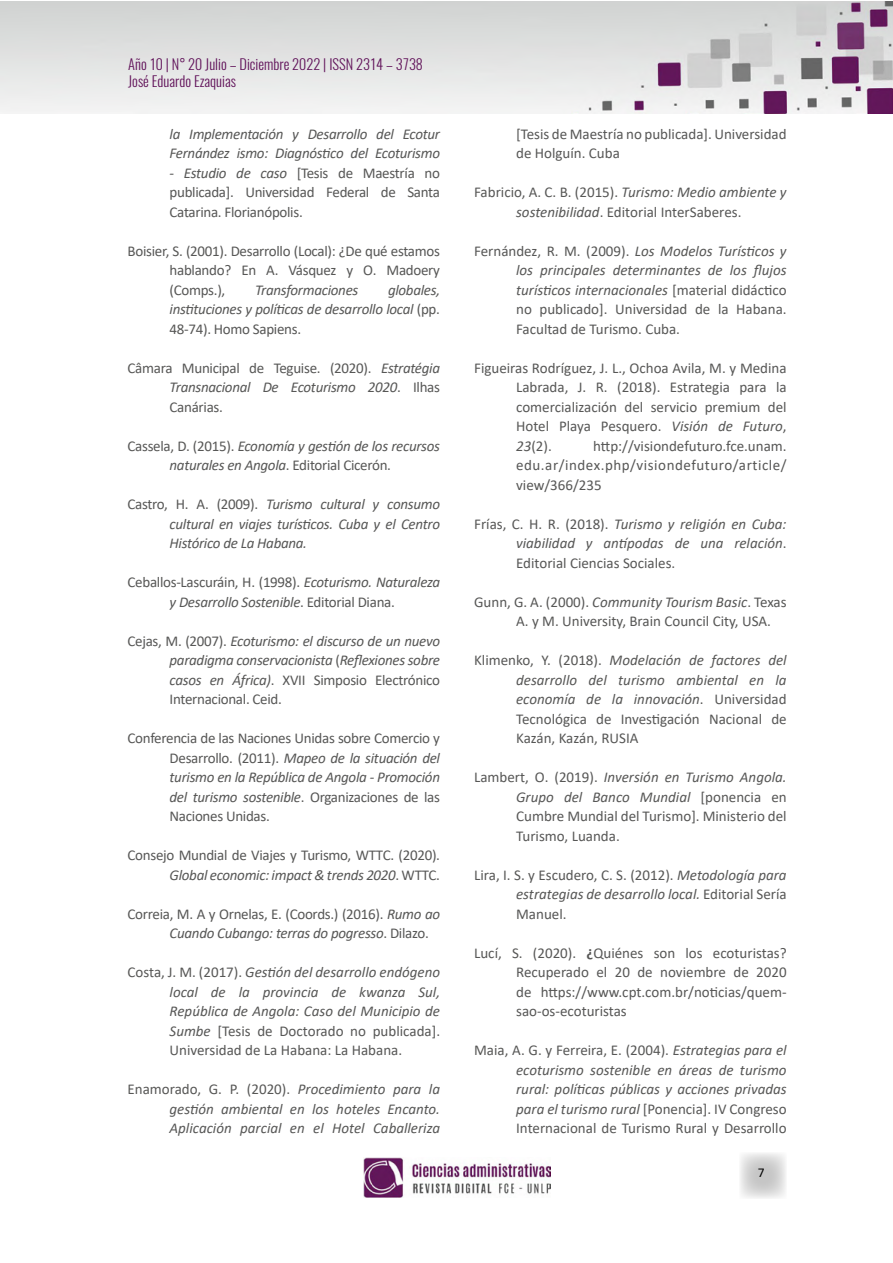
<style>
.page{position:relative;width:893px;height:1263px;background:#fff}
.page>*{position:absolute;margin:0;border:0;box-sizing:border-box;transform-origin:0 0}
.t1{font:15px/19.5px "Calibri";color:#575756;text-align:justify}
.t2{font:italic 15px/19.5px "Calibri";letter-spacing:-.02em;color:#575756;text-align:justify}
.t3{font:15px/19.5px "Calibri";letter-spacing:-.02em;color:#575756;text-align:center}
.t4{font:300 14.4px/17.2px "Oswald";color:#61135a}
.t5{font:13.5px "Calibri";color:#000}
.s1{font-style:italic}
.s2{font-style:normal}
.s3{font-weight:700}
</style>
<div class="page">
<svg style="left:740px;top:1153px;width:46px;height:45px"></svg>
<img style="left:0;top:1px;width:893px;height:112px">
<img style="left:363px;top:1157px;width:188px;height:41px">
<p class="t4" style="left:128px;top:53px;width:296px">Año 10 | N° 20 Julio – Diciembre 2022 | ISSN 2314 – 3738<br>José Eduardo Ezaquias</p>
<p class="t2" style="left:170px;top:123px;width:272px">la Implementación y Desarrollo del Ecotur<br>Fernández ismo: Diagnóstico del Ecoturismo</p>
<p class="t1" style="left:170px;top:163px;width:272px"><span class="s1">- Estudio de caso</span> [Tesis de Maestría no publicada]. Universidad Federal de Santa Catarina. Florianópolis.</p>
<p class="t1" style="left:170px;top:241px;width:272px;text-indent:-42px">Boisier, S. (2001). Desarrollo (Local): ¿De qué estamos hablando? En A. Vásquez y O. Madoery (Comps.),</p>
<p class="t2" style="left:255px;top:279px;width:105px">Transformaciones</p>
<p class="t2" style="left:170px;top:279px;width:272px;text-indent:218px">globales, instituciones y políticas de desarrollo local <span class="s2">(pp.<br>48-74). Homo Sapiens.</span></p>
<p class="t1" style="left:170px;top:358px;width:272px;text-indent:-42px">Câmara Municipal de Teguise. (2020). <span class="s1">Estratégia Transnacional De Ecoturismo 2020</span>. Ilhas Canárias.</p>
<p class="t2" style="left:128px;top:435px;width:314px;text-align:center"><span class="s2">Cassela, D. (2015).</span> Economía y gestión de los recursos naturales en Angola<span class="s2">. Editorial Cicerón.</span></p>
<p class="t2" style="left:170px;top:494px;width:272px;text-indent:-42px"><span class="s2">Castro, H. A. (2009).</span> Turismo cultural y consumo cultural en viajes turísticos. Cuba y el Centro Histórico de La Habana.</p>
<p class="t3" style="left:128px;top:572px;width:314px">Ceballos-Lascuráin, H. (1998). <span class="s1">Ecoturismo. Naturaleza y Desarrollo Sostenible</span>. Editorial Diana.</p>
<p class="t2" style="left:170px;top:630px;width:272px;text-indent:-42px"><span class="s2">Cejas, M. (2007).</span> Ecoturismo: el discurso de un nuevo paradigma conservacionista <span class="s2">(</span>Reflexiones sobre casos en África)<span class="s2">. XVII Simposio Electrónico Internacional. Ceid.</span></p>
<p class="t1" style="left:170px;top:728px;width:272px;text-indent:-42px">Conferencia de las Naciones Unidas sobre Comercio y Desarrollo. (2011). <span class="s1">Mapeo de la situación del turismo en la República de Angola - Promoción del turismo sostenible</span>. Organizaciones de las Naciones Unidas.</p>
<p class="t3" style="left:128px;top:845px;width:314px;text-align:right">Consejo Mundial de Viajes y Turismo, WTTC. (2020).<br><span class="s1">Global economic: impact &amp; trends 2020</span>. WTTC.</p>
<p class="t3" style="left:170px;top:904px;width:272px;text-align:left;text-indent:-42px">Correia, M. A y Ornelas, E. (Coords.) (2016). <span class="s1">Rumo ao<br>Cuando Cubango: terras do pogresso</span>. Dilazo.</p>
<p class="t2" style="left:170px;top:962px;width:272px;text-indent:-42px"><span class="s2">Costa, J. M. (2017).</span> Gestión del desarrollo endógeno local de la provincia de kwanza Sul, República de Angola: Caso del Municipio de Sumbe <span class="s2">[Tesis de Doctorado no publicada].<br>Universidad de La Habana: La Habana.</span></p>
<p class="t2" style="left:170px;top:1079px;width:272px;text-indent:-42px"><span class="s2">Enamorado, G. P. (2020).</span> Procedimiento para la gestión ambiental en los hoteles Encanto.<br>Aplicación parcial en el Hotel Caballeriza</p>
<p class="t1" style="left:516px;top:124px;width:272px">[Tesis de Maestría no publicada]. Universidad de Holguín. Cuba</p>
<p class="t1" style="left:474px;top:182px;width:314px;text-align:center">Fabricio, A. C. B. (2015). <span class="s1">Turismo: Medio ambiente y sostenibilidad</span>. Editorial InterSaberes.</p>
<p class="t1" style="left:516px;top:241px;width:272px;text-indent:-42px">Fernández, R. M. (2009). <span class="s1">Los Modelos Turísticos y los principales determinantes de los flujos turísticos internacionales</span> [material didáctico no publicado]. Universidad de la Habana.<br>Facultad de Turismo. Cuba.</p>
<p class="t1" style="left:516px;top:358px;width:272px;text-indent:-42px">Figueiras Rodríguez, J. L., Ochoa Avila, M. y Medina Labrada, J. R. (2018). Estrategia para la comercialización del servicio premium del Hotel Playa Pesquero. <span class="s1">Visión de Futuro</span>, <span class="s1">23</span>(2).</p>
<p class="t1" style="left:516px;top:436px;width:272px;text-indent:77px">http://visiondefuturo.fce.unam. edu.ar/index.php/visiondefuturo/article/ view/366/235</p>
<p class="t2" style="left:516px;top:513px;width:272px;text-indent:-42px"><span class="s2">Frías, C. H. R. (2018).</span> Turismo y religión en Cuba: viabilidad y antípodas de una relación<span class="s2">.<br>Editorial Ciencias Sociales.</span></p>
<p class="t1" style="left:516px;top:592px;width:272px;text-indent:-42px">Gunn, G. A. (2000). <span class="s1">Community Tourism Basic</span>. Texas<br>A. y M. University, Brain Council City, USA.</p>
<p class="t1" style="left:516px;top:650px;width:272px;text-indent:-42px">Klimenko, Y. (2018). <span class="s1">Modelación de factores del desarrollo del turismo ambiental en la economía de la innovación</span>. Universidad Tecnológica de Investigación Nacional de Kazán, Kazán, RUSIA</p>
<p class="t1" style="left:516px;top:767px;width:272px;text-indent:-42px">Lambert, O. (2019). <span class="s1">Inversión en Turismo Angola.<br>Grupo del Banco Mundial</span> [ponencia en Cumbre Mundial del Turismo]. Ministerio del Turismo, Luanda.</p>
<p class="t1" style="left:516px;top:865px;width:272px;text-indent:-42px">Lira, I. S. y Escudero, C. S. (2012). <span class="s1">Metodología para estrategias de desarrollo local.</span> Editorial Sería Manuel.</p>
<p class="t1" style="left:516px;top:943px;width:272px;text-indent:-42px">Lucí, S. (2020). <span class="s3">¿</span>Quiénes son los ecoturistas?<br>Recuperado el 20 de noviembre de 2020 de https://www.cpt.com.br/noticias/quem&shy;sao-os-ecoturistas</p>
<p class="t2" style="left:516px;top:1040px;width:272px;text-indent:-42px"><span class="s2">Maia, A. G. y Ferreira, E. (2004).</span> Estrategias para el ecoturismo sostenible en áreas de turismo rural: políticas públicas y acciones privadas para el turismo rural <span class="s2">[Ponencia]. IV Congreso Internacional de Turismo Rural y Desarrollo</span></p>
<p class="t5" style="left:758px;top:1163px;width:8px">7</p>
</div>
